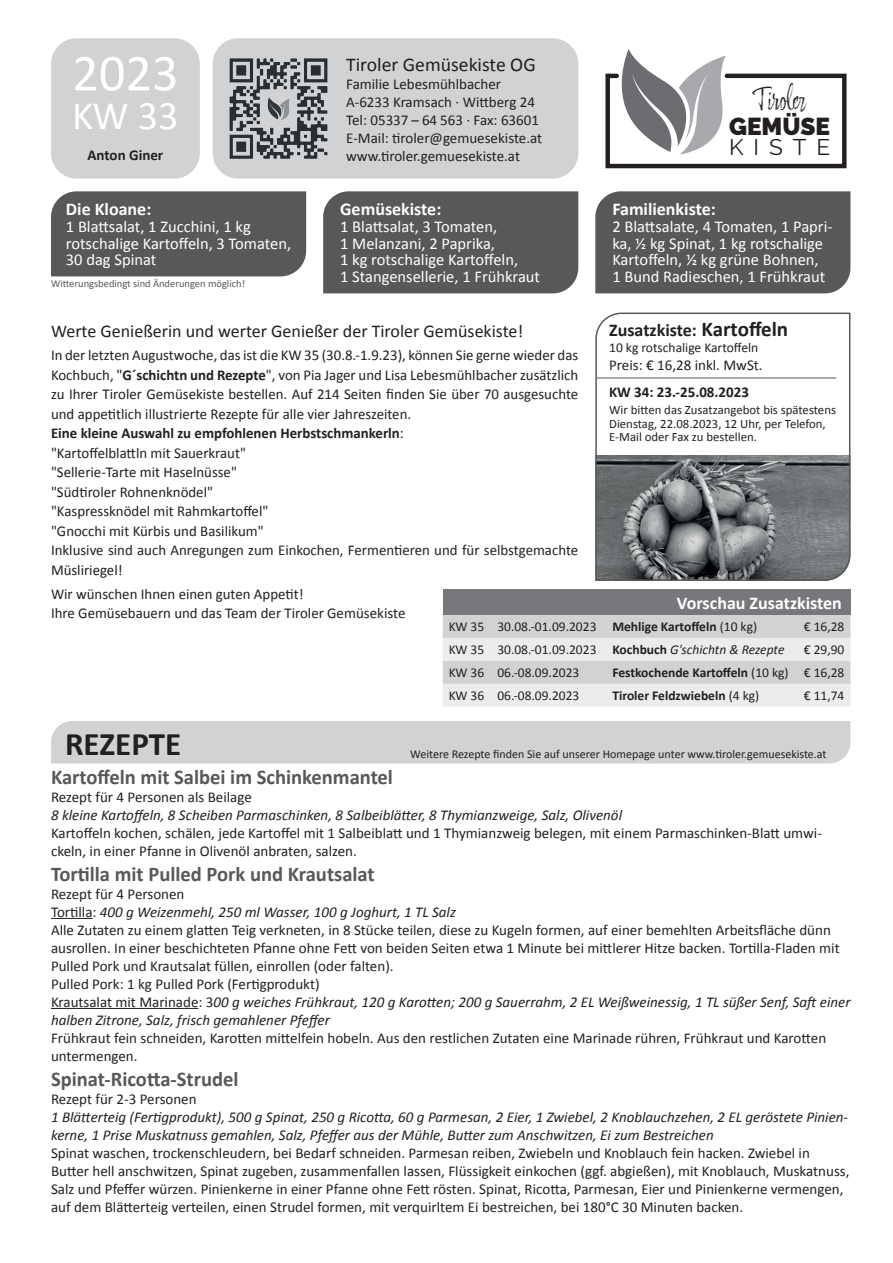
<style>
.page{position:relative;width:893px;height:1263px;background:#fff}
.page>*{position:absolute;margin:0;border:0;box-sizing:border-box;transform-origin:0 0}
.t1{font:52.5px "Calibri";color:#fff}
.t2{font:40.5px "Calibri";color:#fff}
.t3{font:700 33px "Calibri";color:#231f20}
.t4{font:27.3px "Adore You";color:#231f20}
.t5{font:900 24.3px "Raleway";color:#231f20}
.t6{font:22.65px "Raleway";letter-spacing:.44em;color:#231f20}
.t7{font:700 21px "Calibri";color:#57585a}
.t8{font:19.5px "Calibri";color:#231f20}
.t9{font:700 18px "Calibri";color:#fff}
.t10{font:18px "Calibri";color:#231f20}
.t11{font:700 18px "Calibri";color:#231f20}
.t12{font:16.5px/16.5px "Calibri";color:#fff}
.t13{font:15px/18px "Calibri";color:#231f20}
.t14{font:italic 15px/18px "Calibri";color:#231f20}
.t15{font:700 15px "Calibri";color:#231f20}
.t16{font:13.5px "Calibri";color:#231f20}
.t17{font:700 13.5px "Calibri";color:#231f20}
.t18{font:12.75px/13.5px "Calibri";color:#231f20}
.t19{font:12px "Calibri";color:#231f20}
.t20{font:10.5px "Calibri";color:#57585a}
.s1{font-weight:700}
.s2{font-size:21px}
.s3{font-style:italic}
.s4{font-weight:400}
</style>
<div class="page">
<div style="left:213px;top:38px;width:365px;height:141px;background:#d1d2d4;border-radius:26px"></div>
<div style="left:51px;top:38px;width:149px;height:141px;background:#d1d2d4;border-radius:26px"></div>
<img style="left:229px;top:58px;width:99px;height:101px">
<svg style="left:605px;top:49px;width:242px;height:120px"></svg>
<div style="left:323px;top:191px;width:255px;height:102px;background:#57585a"></div>
<div style="left:595px;top:191px;width:255px;height:102px;background:#57585a"></div>
<div style="left:51px;top:191px;width:255px;height:85px;background:#57585a"></div>
<div style="left:51px;top:721px;width:799px;height:42px;background:#d1d2d4"></div>
<hr style="left:51px;top:918px;width:42px;height:1px;background:#231f20">
<hr style="left:51px;top:1008px;width:147px;height:1px;background:#231f20">
<svg style="left:443px;top:615px;width:407px;height:92px;background:#dedfe1"></svg>
<div style="left:443px;top:589px;width:407px;height:26px;background:#76787b"></div>
<svg style="left:595px;top:312px;width:256px;height:269px"></svg>
<hr style="left:597px;top:378px;width:239px;height:1px;background:#57585a">
<h1 class="t1" style="left:72px;top:40px;width:108px">2023</h1>
<h2 class="t2" style="left:72px;top:90px;width:108px">KW 33</h2>
<p class="t15" style="left:88px;top:146px;width:77px">Anton Giner</p>
<p class="t9" style="left:66px;top:198px;width:87px">Die Kloane:</p>
<p class="t12" style="left:66px;top:218px;width:227px">1 Blattsalat, 1 Zucchini, 1 kg rotschalige Kartoffeln, 3 Tomaten,<br>30 dag Spinat</p>
<p class="t20" style="left:51px;top:277px;width:196px">Witterungsbedingt sind Änderungen möglich!</p>
<h3 class="t8" style="left:346px;top:52px;width:191px">Tiroler Gemüsekiste OG</h3>
<p class="t13" style="left:346px;top:75px;width:198px">Familie Lebesmühlbacher<br>A-6233 Kramsach · Wittberg 24<br>Tel: 05337 – 64 563 · Fax: 63601<br>E-Mail: tiroler@gemuesekiste.at www.tiroler.gemuesekiste.at</p>
<p class="t9" style="left:340px;top:198px;width:103px">Gemüsekiste:</p>
<p class="t12" style="left:340px;top:218px;width:201px">1 Blattsalat, 3 Tomaten,<br>1 Melanzani, 2 Paprika,<br>1 kg rotschalige Kartoffeln,<br>1 Stangensellerie, 1 Frühkraut</p>
<p class="t10" style="left:51px;top:319px;width:474px">Werte Genießerin und werter Genießer der Tiroler Gemüsekiste!</p>
<p class="t13" style="left:51px;top:346px;width:529px;line-height:19.5px">In der letzten Augustwoche, das ist die KW 35 (30.8.-1.9.23), können Sie gerne wieder das Kochbuch, "<span class="s1">G´schichtn und Rezepte</span>", von Pia Jager und Lisa Lebesmühlbacher zusätzlich zu Ihrer Tiroler Gemüsekiste bestellen. Auf 214 Seiten finden Sie über 70 ausgesuchte und appetitlich illustrierte Rezepte für alle vier Jahreszeiten.<br><span class="s1">Eine kleine Auswahl zu empfohlenen Herbstschmankerln</span>:<br>"Kartoffelblattln mit Sauerkraut"<br>"Sellerie-Tarte mit Haselnüsse"<br>"Südtiroler Rohnenknödel"<br>"Kaspressknödel mit Rahmkartoffel"<br>"Gnocchi mit Kürbis und Basilikum"<br>Inklusive sind auch Anregungen zum Einkochen, Fermentieren und für selbstgemachte Müsliriegel!</p>
<p class="t13" style="left:51px;top:584px;width:356px;line-height:19.5px">Wir wünschen Ihnen einen guten Appetit!<br>Ihre Gemüsebauern und das Team der Tiroler Gemüsekiste</p>
<h3 class="t4" style="left:753px;top:84px;width:55px">Tiroler</h3>
<h3 class="t5" style="left:729px;top:113px;width:103px">GEMÜSE</h3>
<h3 class="t6" style="left:729px;top:134px;width:103px">KISTE</h3>
<p class="t9" style="left:612px;top:198px;width:105px">Familienkiste:</p>
<p class="t12" style="left:612px;top:218px;width:222px">2 Blattsalate, 4 Tomaten, 1 Papri&shy;ka, ½ kg Spinat, 1 kg rotschalige<br>Kartoffeln, ½ kg grüne Bohnen,<br>1 Bund Radieschen, 1 Frühkraut</p>
<p class="t11" style="left:609px;top:319px;width:181px">Zusatzkiste: <span class="s2">Kartoffeln</span></p>
<p class="t16" style="left:609px;top:339px;width:151px">10 kg rotschalige Kartoffeln</p>
<p class="t13" style="left:609px;top:356px;width:155px">Preis: € 16,28 inkl. MwSt.</p>
<p class="t15" style="left:609px;top:382px;width:141px">KW 34: 23.-25.08.2023</p>
<p class="t18" style="left:609px;top:403px;width:228px">Wir bitten das Zusatzangebot bis spätestens<br>Dienstag, 22.08.2023, 12 Uhr, per Telefon,<br>E-Mail oder Fax zu bestellen.</p>
<p class="t9" style="left:677px;top:591px;width:166px">Vorschau Zusatzkisten</p>
<h3 class="t3" style="left:65px;top:723px;width:118px">REZEPTE</h3>
<p class="t16" style="left:449px;top:618px;width:310px">KW 35 30.08.-01.09.2023 <span class="s1">Mehlige Kartoffeln</span> (10 kg)</p>
<p class="t16" style="left:804px;top:618px;width:42px">€ 16,28</p>
<p class="t16" style="left:449px;top:641px;width:337px">KW 35 30.08.-01.09.2023 <span class="s1">Kochbuch</span> <span class="s3">G'schichtn &amp; Rezepte</span></p>
<p class="t16" style="left:804px;top:641px;width:42px">€ 29,90</p>
<p class="t16" style="left:449px;top:664px;width:132px">KW 36 06.-08.09.2023</p>
<p class="t17" style="left:612px;top:664px;width:234px">Festkochende Kartoffeln <span class="s4">(10 kg) € 16,28</span></p>
<p class="t16" style="left:449px;top:687px;width:132px">KW 36 06.-08.09.2023</p>
<p class="t17" style="left:612px;top:687px;width:148px">Tiroler Feldzwiebeln <span class="s4">(4 kg)</span></p>
<p class="t16" style="left:804px;top:687px;width:42px">€ 11,74</p>
<p class="t19" style="left:410px;top:746px;width:418px">Weitere Rezepte finden Sie auf unserer Homepage unter www.tiroler.gemuesekiste.at</p>
<h3 class="t7" style="left:51px;top:763px;width:343px">Kartoffeln mit Salbei im Schinkenmantel</h3>
<p class="t13" style="left:51px;top:787px;width:202px">Rezept für 4 Personen als Beilage</p>
<p class="t14" style="left:51px;top:805px;width:573px">8 kleine Kartoffeln, 8 Scheiben Parmaschinken, 8 Salbeiblätter, 8 Thymianzweige, Salz, Olivenöl</p>
<p class="t13" style="left:51px;top:823px;width:772px">Kartoffeln kochen, schälen, jede Kartoffel mit 1 Salbeiblatt und 1 Thymianzweig belegen, mit einem Parmaschinken-Blatt umwi&shy;ckeln, in einer Pfanne in Olivenöl anbraten, salzen.</p>
<h3 class="t7" style="left:51px;top:860px;width:325px">Tortilla mit Pulled Pork und Krautsalat</h3>
<p class="t13" style="left:51px;top:885px;width:801px">Rezept für 4 Personen<br>Tortilla: <span class="s3">400 g Weizenmehl, 250 ml Wasser, 100 g Joghurt, 1 TL Salz<br></span>Alle Zutaten zu einem glatten Teig verkneten, in 8 Stücke teilen, diese zu Kugeln formen, auf einer bemehlten Arbeitsfläche dünn ausrollen. In einer beschichteten Pfanne ohne Fett von beiden Seiten etwa 1 Minute bei mittlerer Hitze backen. Tortilla-Fladen mit Pulled Pork und Krautsalat füllen, einrollen (oder falten).<br>Pulled Pork: 1 kg Pulled Pork (Fertigprodukt)<br>Krautsalat mit Marinade: 3<span class="s3">00 g weiches Frühkraut, 120 g Karotten; 200 g Sauerrahm, 2 EL Weißweinessig, 1 TL süßer Senf, Saft einer halben Zitrone, Salz, frisch gemahlener Pfeffer</span></p>
<p class="t13" style="left:51px;top:1029px;width:777px">Frühkraut fein schneiden, Karotten mittelfein hobeln. Aus den restlichen Zutaten eine Marinade rühren, Frühkraut und Karotten untermengen.</p>
<h3 class="t7" style="left:51px;top:1065px;width:189px">Spinat-Ricotta-Strudel</h3>
<p class="t13" style="left:51px;top:1090px;width:147px">Rezept für 2-3 Personen</p>
<p class="t14" style="left:51px;top:1107px;width:799px">1 Blätterteig (Fertigprodukt), 500 g Spinat, 250 g Ricotta, 60 g Parmesan, 2 Eier, 1 Zwiebel, 2 Knoblauchzehen, 2 EL geröstete Pinien&shy;kerne, 1 Prise Muskatnuss gemahlen, Salz, Pfeffer aus der Mühle, Butter zum Anschwitzen, Ei zum Bestreichen</p>
<p class="t13" style="left:51px;top:1144px;width:800px">Spinat waschen, trockenschleudern, bei Bedarf schneiden. Parmesan reiben, Zwiebeln und Knoblauch fein hacken. Zwiebel in Butter hell anschwitzen, Spinat zugeben, zusammenfallen lassen, Flüssigkeit einkochen (ggf. abgießen), mit Knoblauch, Muskatnuss, Salz und Pfeffer würzen. Pinienkerne in einer Pfanne ohne Fett rösten. Spinat, Ricotta, Parmesan, Eier und Pinienkerne vermengen, auf dem Blätterteig verteilen, einen Strudel formen, mit verquirltem Ei bestreichen, bei 180°C 30 Minuten backen.</p>
</div>
